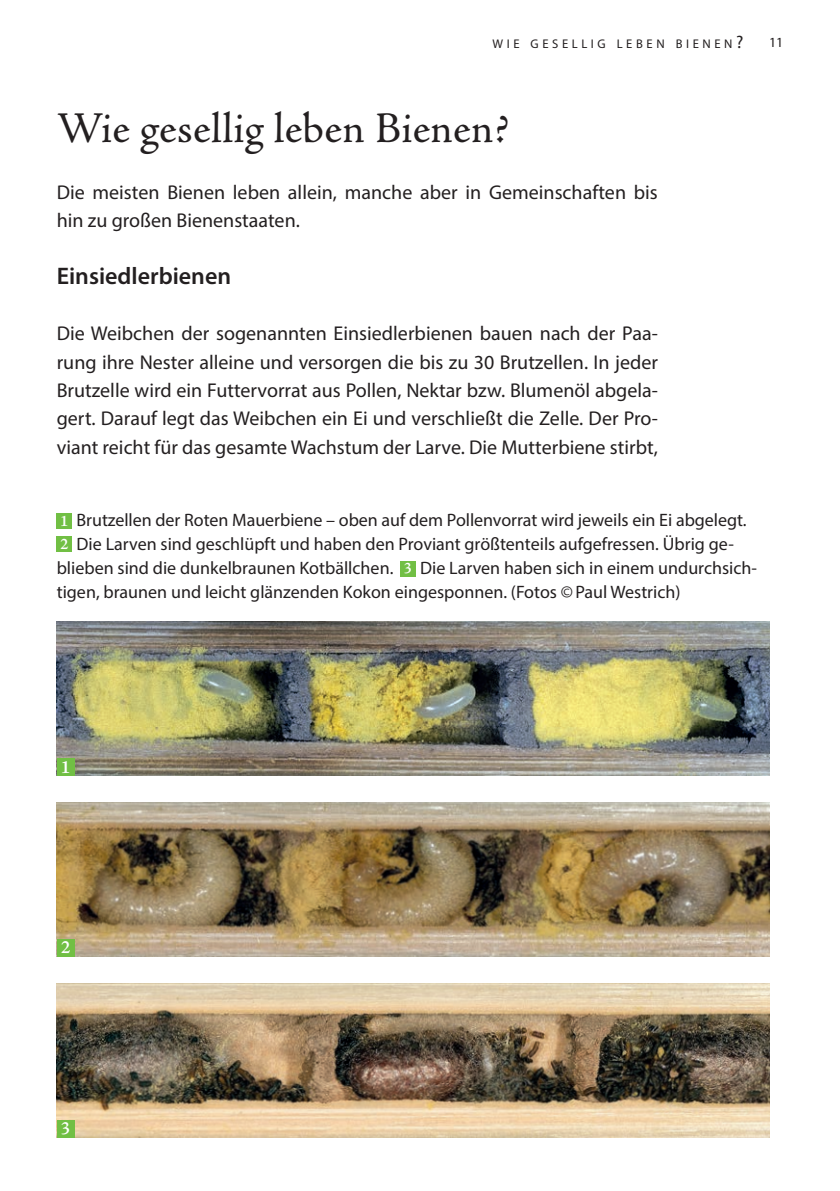
<style>
.page{position:relative;width:840px;height:1191px;background:#fff}
.page>*{position:absolute;margin:0;border:0;box-sizing:border-box;transform-origin:0 0}
.t1{font:44px "Adobe Jenson Pro";letter-spacing:.01em;color:#231f20}
.t2{font:600 24px "Myriad Pro";color:#231f20}
.t3{font:20px/28.4px "Myriad Pro";color:#231f20}
.t4{font:600 18.6px "Adobe Jenson Pro";color:#fff}
.t5{font:18px/24px "Myriad Pro";color:#231f20}
.t6{font:600 16px "Adobe Jenson Pro";color:#fff}
.t7{font:14px "Myriad Pro";color:#231f20}
.t8{font:12.6px "Myriad Pro";letter-spacing:.285em;color:#231f20}
.s1{font-size:18px}
</style>
<div class="page">
<img style="left:57px;top:983px;width:711px;height:154px">
<img style="left:57px;top:802px;width:711px;height:154px">
<img style="left:57px;top:621px;width:711px;height:155px">
<div style="left:57px;top:758px;width:17px;height:18px;background:#71bf44"></div>
<div style="left:57px;top:939px;width:17px;height:17px;background:#71bf44"></div>
<div style="left:57px;top:1119px;width:17px;height:18px;background:#71bf44"></div>
<div style="left:57px;top:513px;width:15px;height:16px;background:#71bf44"></div>
<div style="left:400px;top:561px;width:15px;height:15px;background:#71bf44"></div>
<div style="left:57px;top:536px;width:15px;height:15px;background:#71bf44"></div>
<p class="t8" style="left:492px;top:36px;width:252px">WIE GESELLIG LEBEN BIENEN<span class="s1">?</span></p>
<p class="t7" style="left:768px;top:34px;width:16px">11</p>
<h1 class="t1" style="left:57px;top:103px;width:453px">Wie gesellig leben Bienen?</h1>
<p class="t3" style="left:57px;top:177px;width:602px">Die meisten Bienen leben allein, manche aber in Gemeinschaften bis hin zu großen Bienenstaaten.</p>
<p class="t2" style="left:57px;top:260px;width:176px">Einsiedlerbienen</p>
<p class="t3" style="left:57px;top:319px;width:602px;text-align:justify">Die Weibchen der sogenannten Einsiedlerbienen bauen nach der Paa&shy;rung ihre Nester alleine und versorgen die bis zu 30 Brutzellen. In jeder Brutzelle wird ein Futtervorrat aus Pollen, Nektar bzw. Blumenöl abgela&shy;gert. Darauf legt das Weibchen ein Ei und verschließt die Zelle. Der Pro&shy;viant reicht für das gesamte Wachstum der Larve. Die Mutterbiene stirbt,</p>
<p class="t5" style="left:77px;top:508px;width:671px">Brutzellen der Roten Mauerbiene – oben auf dem Pollenvorrat wird jeweils ein Ei abgelegt.</p>
<p class="t5" style="left:77px;top:532px;width:657px">Die Larven sind geschlüpft und haben den Proviant größtenteils aufgefressen. Übrig ge-</p>
<p class="t5" style="left:57px;top:556px;width:338px">blieben sind die dunkelbraunen Kotbällchen.</p>
<p class="t6" style="left:60px;top:512px;width:10px">1</p>
<p class="t6" style="left:60px;top:534px;width:10px">2</p>
<p class="t5" style="left:57px;top:556px;width:700px;text-indent:363px">Die Larven haben sich in einem undurchsich&shy;tigen, braunen und leicht glänzenden Kokon eingesponnen. (Fotos ©Paul Westrich)</p>
<p class="t6" style="left:403px;top:559px;width:10px">3</p>
<p class="t4" style="left:61px;top:756px;width:11px">1</p>
<p class="t4" style="left:61px;top:937px;width:11px">2</p>
<p class="t4" style="left:61px;top:1118px;width:11px">3</p>
</div>
